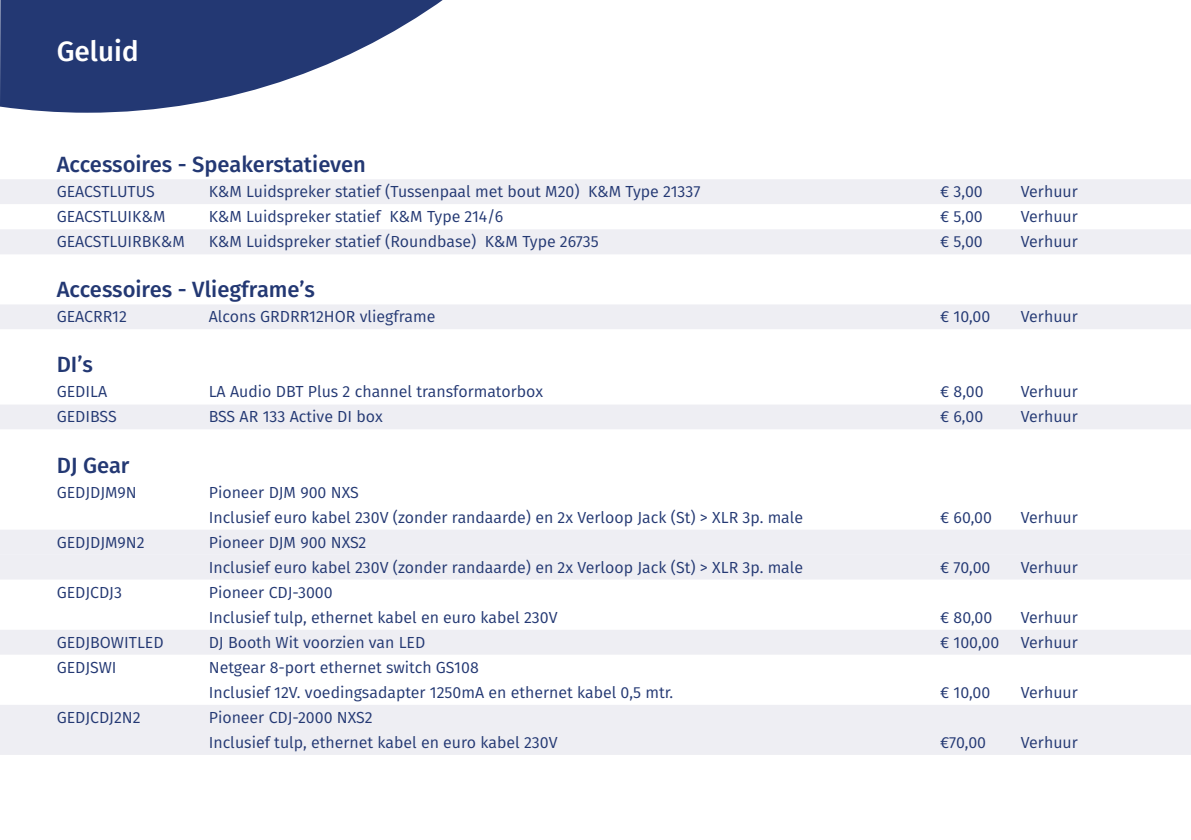
<style>
.page{position:relative;width:1191px;height:840px;background:#fff}
.page>*{position:absolute;margin:0;border:0;box-sizing:border-box;transform-origin:0 0}
.t1{font:500 28px "Fira Sans";color:#fff}
.t2{font:500 22px "Fira Sans";color:#233873}
.t3{font:16px/25px "Fira Sans";color:#233873}
</style>
<div class="page">
<svg style="left:0;top:0;width:443px;height:113px;fill:#233873"></svg>
<div style="left:0;top:179px;width:1191px;height:25px;background:#eeeef3"></div>
<div style="left:0;top:229px;width:1191px;height:25px;background:#eeeef3"></div>
<div style="left:0;top:304px;width:1191px;height:25px;background:#eeeef3"></div>
<div style="left:0;top:404px;width:1191px;height:25px;background:#eeeef3"></div>
<div style="left:0;top:529px;width:1191px;height:25px;background:#eeeef3"></div>
<div style="left:0;top:554px;width:1191px;height:25px;background:#eeeef3"></div>
<div style="left:0;top:629px;width:1191px;height:25px;background:#eeeef3"></div>
<div style="left:0;top:704px;width:1191px;height:25px;background:#eeeef3"></div>
<div style="left:0;top:729px;width:1191px;height:25px;background:#eeeef3"></div>
<h1 class="t1" style="left:57px;top:29px;width:83px">Geluid</h1>
<h2 class="t2" style="left:57px;top:147px;width:311px">Accessoires - Speakerstatieven</h2>
<p class="t3" style="left:57px;top:179px;width:100px">GEACSTLUTUS</p>
<p class="t3" style="left:209px;top:179px;width:493px">K&amp;M Luidspreker statief (Tussenpaal met bout M20) K&amp;M Type 21337</p>
<p class="t3" style="left:940px;top:179px;width:44px">€ 3,00</p>
<p class="t3" style="left:1020px;top:179px;width:58px">Verhuur</p>
<p class="t3" style="left:57px;top:204px;width:110px">GEACSTLUIK&amp;M</p>
<p class="t3" style="left:209px;top:204px;width:296px">K&amp;M Luidspreker statief K&amp;M Type 214/6</p>
<p class="t3" style="left:940px;top:204px;width:44px">€ 5,00</p>
<p class="t3" style="left:1020px;top:204px;width:58px">Verhuur</p>
<p class="t3" style="left:57px;top:229px;width:129px">GEACSTLUIRBK&amp;M</p>
<p class="t3" style="left:209px;top:229px;width:391px">K&amp;M Luidspreker statief (Roundbase) K&amp;M Type 26735</p>
<p class="t3" style="left:940px;top:229px;width:44px">€ 5,00</p>
<p class="t3" style="left:1020px;top:229px;width:58px">Verhuur</p>
<h2 class="t2" style="left:57px;top:272px;width:260px">Accessoires - Vliegframe’s</h2>
<p class="t3" style="left:57px;top:304px;width:72px">GEACRR12</p>
<p class="t3" style="left:209px;top:304px;width:228px">Alcons GRDRR12HOR vliegframe</p>
<p class="t3" style="left:940px;top:304px;width:52px">€ 10,00</p>
<p class="t3" style="left:1020px;top:304px;width:58px">Verhuur</p>
<h2 class="t2" style="left:57px;top:347px;width:38px">DI’s</h2>
<p class="t3" style="left:57px;top:379px;width:52px">GEDILA</p>
<p class="t3" style="left:209px;top:379px;width:336px">LA Audio DBT Plus 2 channel transformatorbox</p>
<p class="t3" style="left:940px;top:379px;width:45px">€ 8,00</p>
<p class="t3" style="left:1020px;top:379px;width:58px">Verhuur</p>
<p class="t3" style="left:57px;top:404px;width:62px">GEDIBSS</p>
<p class="t3" style="left:209px;top:404px;width:175px">BSS AR 133 Active DI box</p>
<p class="t3" style="left:940px;top:404px;width:45px">€ 6,00</p>
<p class="t3" style="left:1020px;top:404px;width:58px">Verhuur</p>
<h2 class="t2" style="left:57px;top:447px;width:74px">DJ Gear</h2>
<p class="t3" style="left:57px;top:479px;width:82px">GEDJDJM9N</p>
<p class="t3" style="left:209px;top:479px;width:596px">Pioneer DJM 900 NXS<br>Inclusief euro kabel 230V (zonder randaarde) en 2x Verloop Jack (St) &gt; XLR 3p. male</p>
<p class="t3" style="left:940px;top:504px;width:53px">€ 60,00</p>
<p class="t3" style="left:1020px;top:504px;width:58px">Verhuur</p>
<p class="t3" style="left:57px;top:529px;width:89px">GEDJDJM9N2</p>
<p class="t3" style="left:209px;top:529px;width:596px">Pioneer DJM 900 NXS2<br>Inclusief euro kabel 230V (zonder randaarde) en 2x Verloop Jack (St) &gt; XLR 3p. male</p>
<p class="t3" style="left:57px;top:579px;width:67px">GEDJCDJ3</p>
<p class="t3" style="left:209px;top:579px;width:350px">Pioneer CDJ-3000<br>Inclusief tulp, ethernet kabel en euro kabel 230V</p>
<p class="t3" style="left:940px;top:554px;width:52px">€ 70,00</p>
<p class="t3" style="left:1020px;top:554px;width:58px">Verhuur</p>
<p class="t3" style="left:940px;top:604px;width:54px">€ 80,00</p>
<p class="t3" style="left:1020px;top:604px;width:58px">Verhuur</p>
<p class="t3" style="left:57px;top:629px;width:108px">GEDJBOWITLED</p>
<p class="t3" style="left:209px;top:629px;width:218px">DJ Booth Wit voorzien van LED</p>
<p class="t3" style="left:940px;top:629px;width:61px">€ 100,00</p>
<p class="t3" style="left:1020px;top:629px;width:58px">Verhuur</p>
<p class="t3" style="left:57px;top:653px;width:61px">GEDJSWI</p>
<p class="t3" style="left:209px;top:653px;width:466px">Netgear 8-port ethernet switch GS108<br>Inclusief 12V. voedingsadapter 1250mA en ethernet kabel 0,5 mtr.</p>
<p class="t3" style="left:940px;top:678px;width:52px">€ 10,00</p>
<p class="t3" style="left:1020px;top:678px;width:58px">Verhuur</p>
<p class="t3" style="left:57px;top:703px;width:85px">GEDJCDJ2N2</p>
<p class="t3" style="left:209px;top:703px;width:350px">Pioneer CDJ-2000 NXS2<br>Inclusief tulp, ethernet kabel en euro kabel 230V</p>
<p class="t3" style="left:940px;top:728px;width:48px">€70,00</p>
<p class="t3" style="left:1020px;top:728px;width:58px">Verhuur</p>
</div>
